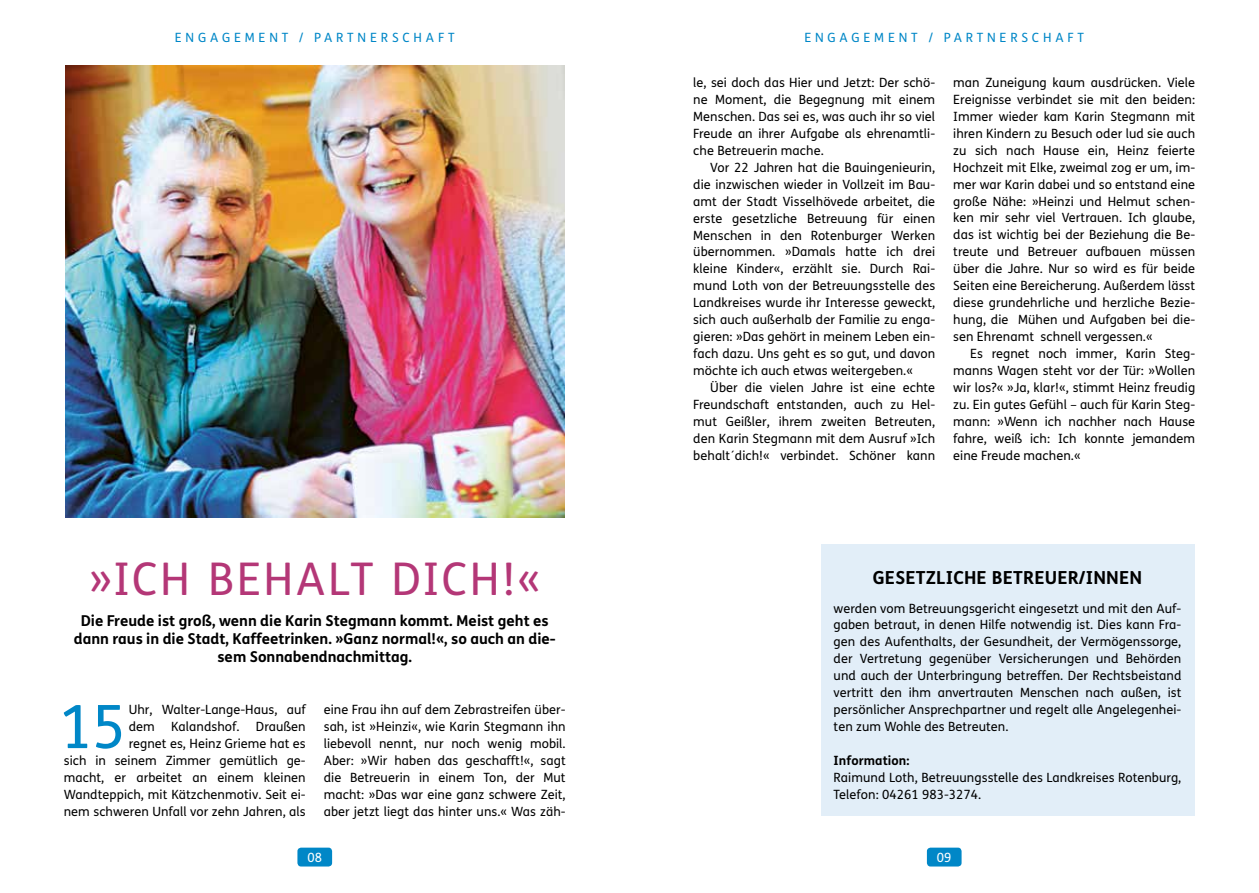
<style>
.page{position:relative;width:1259px;height:893px;background:#fff}
.page>*{position:absolute;margin:0;border:0;box-sizing:border-box;transform-origin:0 0}
.t1{font:59.85px "FS Me";color:#0087c7}
.t2{font:45px "FS Me";letter-spacing:.05em;color:#b43777}
.t3{font:700 18px "FS Me";letter-spacing:.01em;color:#000}
.t4{font:700 15px/18px "FS Me";color:#000;text-align:center}
.t5{font:12.75px/17px "FS Me";letter-spacing:.005em;color:#000;text-align:justify}
.t6{font:12.75px "FS Me";letter-spacing:.3em;color:#0087c7}
.t7{font:700 12.75px "FS Me";letter-spacing:.005em;color:#000}
.t8{font:12.75px "FS Me";color:#fff}
</style>
<div class="page">
<div style="left:297px;top:848px;width:35px;height:18px;background:#0087c7;border-radius:4px"></div>
<div style="left:927px;top:848px;width:34px;height:18px;background:#0087c7;border-radius:4px"></div>
<img style="left:65px;top:65px;width:499px;height:452px">
<div style="left:821px;top:544px;width:373px;height:272px;background:#e2eef8"></div>
<p class="t6" style="left:175px;top:30px;width:281px">ENGAGEMENT / PARTNERSCHAFT</p>
<p class="t6" style="left:804px;top:30px;width:281px">ENGAGEMENT / PARTNERSCHAFT</p>
<h2 class="t2" style="left:89px;top:554px;width:453px">»ICH BEHALT DICH!«</h2>
<p class="t4" style="left:74px;top:612px;width:483px">Die Freude ist groß, wenn die Karin Stegmann kommt. Meist geht es dann raus in die Stadt, Kaffeetrinken. »Ganz normal!«, so auch an die&shy;sem Sonnabendnachmittag.</p>
<h1 class="t1" style="left:59px;top:692px;width:68px">15</h1>
<p class="t5" style="left:129px;top:701px;width:178px">Uhr, Walter-Lange-Haus, auf dem</p>
<p class="t5" style="left:64px;top:718px;width:243px;text-align:right">Draußen<br>regnet es, Heinz Grieme hat es<br>sich in seinem Zimmer gemütlich ge&shy;macht, er arbeitet an einem kleinen<br>Wandteppich, mit Kätzchenmotiv. Seit ei&shy;nem schweren Unfall vor zehn Jahren, als</p>
<p class="t5" style="left:171px;top:718px;width:70px">Kalandshof.</p>
<p class="t5" style="left:324px;top:701px;width:243px">eine Frau ihn auf dem Zebrastreifen über&shy;sah, ist »Heinzi«, wie Karin Stegmann ihn liebevoll nennt, nur noch wenig mobil.<br>Aber: »Wir haben das geschafft!«, sagt die Betreuerin in einem Ton, der Mut macht: »Das war eine ganz schwere Zeit, aber jetzt liegt das hinter uns.« Was zäh-</p>
<p class="t5" style="left:693px;top:74px;width:243px">le, sei doch das Hier und Jetzt: Der schö&shy;ne Moment, die Begegnung mit einem Menschen. Das sei es, was auch ihr so viel Freude an ihrer Aufgabe als ehrenamtli&shy;che Betreuerin mache.</p>
<p class="t5" style="left:693px;top:159px;width:243px;text-indent:17px">Vor 22 Jahren hat die Bauingenieurin, die inzwischen wieder in Vollzeit im Bau&shy;amt der Stadt Visselhövede arbeitet, die erste gesetzliche Betreuung für einen Menschen in den Rotenburger Werken übernommen. »Damals hatte ich drei kleine Kinder«, erzählt sie. Durch Rai&shy;mund Loth von der Betreuungsstelle des Landkreises wurde ihr Interesse geweckt, sich auch außerhalb der Familie zu enga&shy;gieren: »Das gehört in meinem Leben ein&shy;fach dazu. Uns geht es so gut, und davon möchte ich auch etwas weitergeben.«</p>
<p class="t5" style="left:693px;top:379px;width:243px;text-indent:17px">Über die vielen Jahre ist eine echte Freundschaft entstanden, auch zu Hel&shy;mut Geißler, ihrem zweiten Betreuten, den Karin Stegmann mit dem Ausruf »Ich behalt´dich!« verbindet. Schöner kann</p>
<p class="t5" style="left:953px;top:74px;width:243px">man Zuneigung kaum ausdrücken. Viele Ereignisse verbindet sie mit den beiden:<br>Immer wieder kam Karin Stegmann mit ihren Kindern zu Besuch oder lud sie auch zu sich nach Hause ein, Heinz feierte Hochzeit mit Elke, zweimal zog er um, im&shy;mer war Karin dabei und so entstand eine große Nähe: »Heinzi und Helmut schen&shy;ken mir sehr viel Vertrauen. Ich glaube, das ist wichtig bei der Beziehung die Be&shy;treute und Betreuer aufbauen müssen über die Jahre. Nur so wird es für beide Seiten eine Bereicherung. Außerdem lässt diese grundehrliche und herzliche Bezie&shy;hung, die Mühen und Aufgaben bei die&shy;sen Ehrenamt schnell vergessen.«</p>
<p class="t5" style="left:953px;top:345px;width:243px;text-indent:17px">Es regnet noch immer, Karin Steg&shy;manns Wagen steht vor der Tür: »Wollen wir los?« »Ja, klar!«, stimmt Heinz freudig zu. Ein gutes Gefühl – auch für Karin Steg&shy;mann: »Wenn ich nachher nach Hause fahre, weiß ich: Ich konnte jemandem eine Freude machen.«</p>
<h3 class="t3" style="left:873px;top:566px;width:271px">GESETZLICHE BETREUER/INNEN</h3>
<p class="t5" style="left:833px;top:600px;width:349px">werden vom Betreuungsgericht eingesetzt und mit den Auf&shy;gaben betraut, in denen Hilfe notwendig ist. Dies kann Fra&shy;gen des Aufenthalts, der Gesundheit, der Vermögenssorge, der Vertretung gegenüber Versicherungen und Behörden und auch der Unterbringung betreffen. Der Rechtsbeistand vertritt den ihm anvertrauten Menschen nach außen, ist persönlicher Ansprechpartner und regelt alle Angelegenhei&shy;ten zum Wohle des Betreuten.</p>
<p class="t7" style="left:833px;top:752px;width:77px">Information:</p>
<p class="t5" style="left:833px;top:769px;width:349px">Raimund Loth, Betreuungsstelle des Landkreises Rotenburg,<br>Telefon: 04261 983-3274.</p>
<p class="t8" style="left:307px;top:850px;width:16px">08</p>
<p class="t8" style="left:937px;top:850px;width:16px">09</p>
</div>
